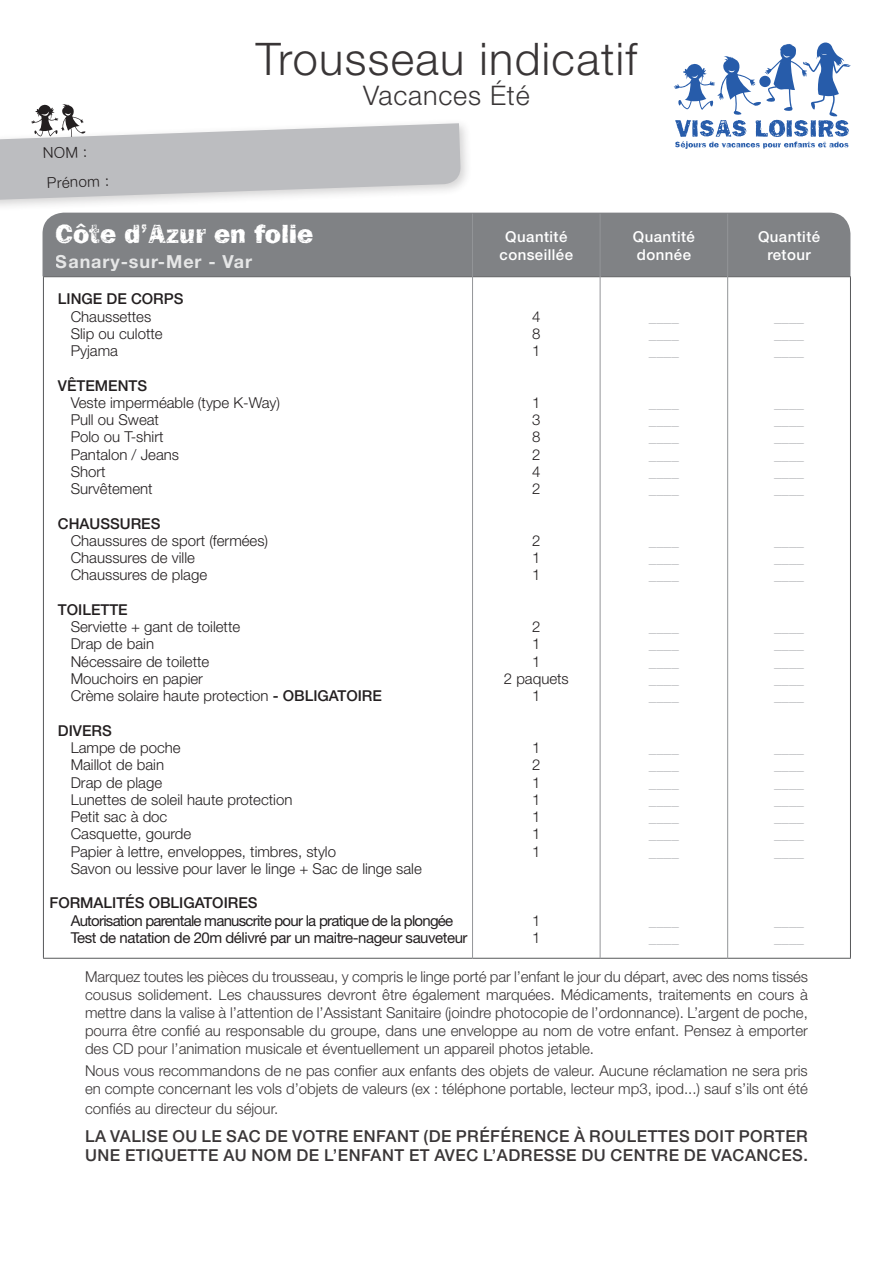
<style>
.page{position:relative;width:893px;height:1263px;background:#fff}
.page>*{position:absolute;margin:0;border:0;box-sizing:border-box;transform-origin:0 0}
.t1{font:300 45px "Helvetica Neue LT Std";letter-spacing:.03em;color:#231f20}
.t2{font:27px "Frankie";color:#fff}
.t3{font:300 27px "Helvetica Neue LT Std";letter-spacing:.03em;color:#231f20}
.t4{font:700 18px "Helvetica Neue LT Std";letter-spacing:.05em;color:#fff}
.t5{font:500 16.5px/19.5px "Helvetica Neue LT Std";letter-spacing:.03em;color:#231f20}
.t6{font:300 15px/17.2px "Helvetica Neue LT Std";color:#231f20}
.t7{font:300 15px/17.2px "Helvetica Neue LT Std";color:#bcbdc0;text-align:justify}
.t8{font:15px/17.2px "Helvetica Neue LT Std";letter-spacing:-.05em;color:#231f20}
.t9{font:500 15px "Helvetica Neue LT Std";color:#231f20}
.t10{font:500 15px/18px "Helvetica Neue LT Std";letter-spacing:.03em;color:#fff;text-align:center}
.s1{font-weight:500}
</style>
<div class="page">
<div style="left:43px;top:213px;width:807px;height:63px;background:#808285"></div>
<hr style="left:43px;top:276px;width:429px;height:1px;background:#57585a">
<hr style="left:473px;top:276px;width:127px;height:1px;background:#57585a">
<hr style="left:600px;top:276px;width:127px;height:1px;background:#57585a">
<hr style="left:728px;top:276px;width:123px;height:1px;background:#57585a">
<hr style="left:43px;top:277px;width:1px;height:681px;background:#57585a">
<hr style="left:850px;top:277px;width:1px;height:681px;background:#57585a">
<hr style="left:43px;top:958px;width:429px;height:1px;background:#57585a">
<hr style="left:472px;top:958px;width:128px;height:1px;background:#57585a">
<hr style="left:600px;top:958px;width:128px;height:1px;background:#57585a">
<hr style="left:728px;top:958px;width:123px;height:1px;background:#57585a">
<hr style="left:472px;top:277px;width:1px;height:681px;background:#939598">
<hr style="left:600px;top:277px;width:1px;height:681px;background:#939598">
<hr style="left:727px;top:277px;width:1px;height:681px;background:#939598">
<hr style="left:472px;top:214px;width:1px;height:63px;background:#939598">
<hr style="left:600px;top:214px;width:1px;height:63px;background:#939598">
<hr style="left:727px;top:214px;width:1px;height:63px;background:#939598">
<div style="left:0;top:117px;width:472px;height:96px;background:#231f20;opacity:.2"></div>
<svg style="left:0;top:104px;width:461px;height:97px"></svg>
<svg style="left:674px;top:43px;width:177px;height:106px"></svg>
<p class="t6" style="left:42px;top:138px;width:67px;line-height:30px;rotate:-2deg">NOM :<br>Prénom :</p>
<h1 class="t1" style="left:256px;top:31px;width:383px">Trousseau indicatif</h1>
<h2 class="t3" style="left:363px;top:79px;width:168px">Vacances Été</h2>
<h2 class="t2" style="left:55px;top:218px;width:260px">Côte d’Azur en folie</h2>
<p class="t4" style="left:56px;top:250px;width:198px">Sanary-sur-Mer - Var</p>
<p class="t9" style="left:58px;top:290px;width:127px">LINGE DE CORPS</p>
<p class="t6" style="left:71px;top:307px;width:93px">Chaussettes<br>Slip ou culotte<br>Pyjama</p>
<p class="t9" style="left:58px;top:376px;width:91px">VÊTEMENTS</p>
<p class="t6" style="left:71px;top:394px;width:211px">Veste imperméable (type K-Way)<br>Pull ou Sweat<br>Polo ou T-shirt<br>Pantalon / Jeans<br>Short<br>Survêtement</p>
<p class="t9" style="left:58px;top:514px;width:104px">CHAUSSURES</p>
<p class="t6" style="left:71px;top:532px;width:199px">Chaussures de sport (fermées)<br>Chaussures de ville<br>Chaussures de plage</p>
<p class="t9" style="left:58px;top:601px;width:71px">TOILETTE</p>
<p class="t6" style="left:71px;top:618px;width:313px">Serviette + gant de toilette<br>Drap de bain<br>Nécessaire de toilette<br>Mouchoirs en papier<br>Crème solaire haute protection <span class="s1">- OBLIGATOIRE</span></p>
<p class="t9" style="left:58px;top:721px;width:55px">DIVERS</p>
<p class="t6" style="left:71px;top:739px;width:353px">Lampe de poche<br>Maillot de bain<br>Drap de plage<br>Lunettes de soleil haute protection<br>Petit sac à doc<br>Casquette, gourde<br>Papier à lettre, enveloppes, timbres, stylo<br>Savon ou lessive pour laver le linge + Sac de linge sale</p>
<p class="t9" style="left:49px;top:894px;width:210px">FORMALITÉS OBLIGATOIRES</p>
<p class="t8" style="left:71px;top:911px;width:398px">Autorisation parentale manuscrite pour la pratique de la plongée<br>Test de natation de 20m délivré par un maitre-nageur sauveteur</p>
<p class="t10" style="left:500px;top:227px;width:75px">Quantité conseillée</p>
<p class="t10" style="left:633px;top:227px;width:64px;text-align:left">Quantité donnée</p>
<p class="t10" style="left:758px;top:227px;width:64px">Quantité retour</p>
<p class="t6" style="left:532px;top:307px;width:10px;text-align:justify">4<br>8<br>1</p>
<p class="t6" style="left:532px;top:394px;width:10px;text-align:justify">1<br>3<br>8<br>2<br>4<br>2</p>
<p class="t6" style="left:532px;top:532px;width:10px;text-align:justify">2<br>1<br>1</p>
<p class="t6" style="left:504px;top:618px;width:67px;text-align:center">2<br>1<br>1<br>2 paquets<br>1</p>
<p class="t6" style="left:532px;top:739px;width:10px;text-align:justify">1<br>2<br>1<br>1<br>1<br>1<br>1</p>
<p class="t6" style="left:532px;top:911px;width:10px">1<br>1</p>
<p class="t7" style="left:649px;top:307px;width:31px">____ ____ ____</p>
<p class="t7" style="left:649px;top:394px;width:31px">____ ____ ____ ____ ____ ____</p>
<p class="t7" style="left:649px;top:532px;width:31px">____ ____ ____</p>
<p class="t7" style="left:649px;top:618px;width:31px">____ ____ ____ ____ ____</p>
<p class="t7" style="left:649px;top:739px;width:31px">____ ____ ____ ____ ____ ____ ____</p>
<p class="t7" style="left:649px;top:911px;width:31px">____ ____</p>
<p class="t7" style="left:774px;top:307px;width:31px">____ ____ ____</p>
<p class="t7" style="left:774px;top:394px;width:31px">____ ____ ____ ____ ____ ____</p>
<p class="t7" style="left:774px;top:532px;width:31px">____ ____ ____</p>
<p class="t7" style="left:774px;top:618px;width:31px">____ ____ ____ ____ ____</p>
<p class="t7" style="left:774px;top:739px;width:31px">____ ____ ____ ____ ____ ____ ____</p>
<p class="t7" style="left:774px;top:911px;width:31px">____ ____</p>
<p class="t6" style="left:85px;top:967px;width:724px;line-height:18px;text-align:justify">Marquez toutes les pièces du trousseau, y compris le linge porté par l’enfant le jour du départ, avec des noms tissés cousus solidement. Les chaussures devront être également marquées. Médicaments, traitements en cours à mettre dans la valise à l’attention de l’Assistant Sanitaire (joindre photocopie de l’ordonnance). L’argent de poche, pourra être confié au responsable du groupe, dans une enveloppe au nom de votre enfant. Pensez à emporter des CD pour l’animation musicale et éventuellement un appareil photos jetable.</p>
<p class="t6" style="left:85px;top:1062px;width:724px;line-height:18px">Nous vous recommandons de ne pas confier aux enfants des objets de valeur. Aucune réclamation ne sera pris en compte concernant les vols d’objets de valeurs (ex : téléphone portable, lecteur mp3, ipod...) sauf s’ils ont été</p>
<p class="t6" style="left:85px;top:1099px;width:195px">confiés au directeur du séjour.</p>
<p class="t5" style="left:85px;top:1126px;width:724px">LA VALISE OU LE SAC DE VOTRE ENFANT (DE PRÉFÉRENCE À ROULETTES DOIT PORTER<br>UNE ETIQUETTE AU NOM DE L’ENFANT ET AVEC L’ADRESSE DU CENTRE DE VACANCES.</p>
</div>
